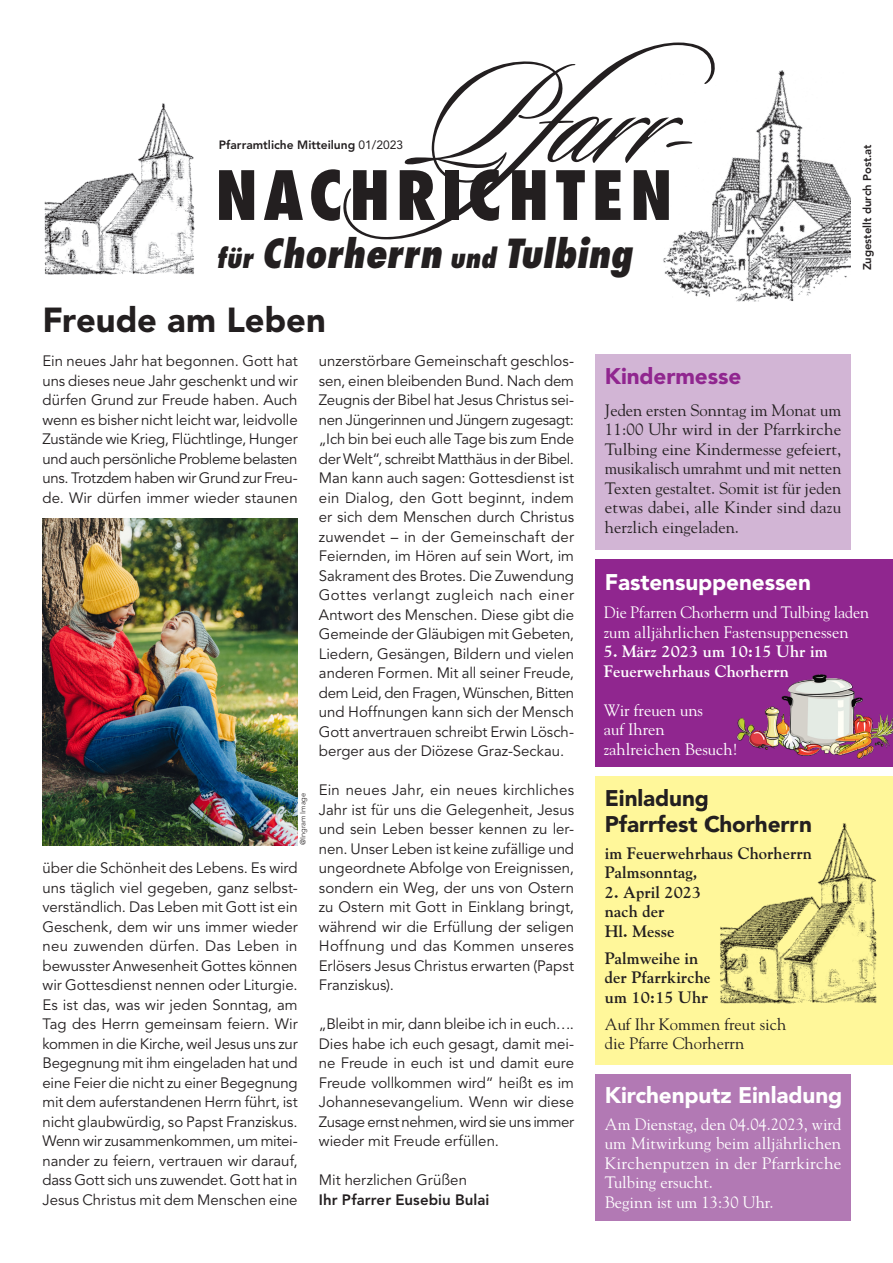
<style>
.page{position:relative;width:893px;height:1263px;background:#fff}
.page>*{position:absolute;margin:0;border:0;box-sizing:border-box;transform-origin:0 0}
.t1{font:800 condensed 66px "Futura Std";letter-spacing:.08em;color:#231f20}
.t2{font:italic 800 condensed 39px "Futura Std";color:#231f20}
.t3{font:900 34.5px "Avenir LT Std";color:#231f20}
.t4{font:900 22.5px "Avenir LT Std";letter-spacing:-.005em;color:#fff}
.t5{font:900 22.5px/25.5px "Avenir LT Std";letter-spacing:-.005em;color:#231f20}
.t6{font:900 22.5px "Avenir LT Std";letter-spacing:-.005em;color:#90268f}
.t7{font:16.5px/19.5px "Goudy Std";color:#231f20;text-align:justify}
.t8{font:16.5px/19.5px "Goudy Std";color:#fff}
.t9{font:700 16.5px/19.5px "Goudy Std";color:#231f20}
.t10{font:700 16.5px/19.5px "Goudy Std";color:#fff}
.t11{font:15px/19.5px "Avenir LT Std";letter-spacing:-.005em;color:#231f20;text-align:justify}
.t12{font:800 15px "Avenir LT Std";letter-spacing:.005em;color:#231f20}
.t13{font:800 12px "Avenir LT Std";color:#231f20}
.t14{font:800 11.25px "Avenir LT Std";color:#231f20}
.t15{font:300 7.5px "Avenir LT Std";color:#231f20}
.s1{font-weight:400}
.s2{font-size:27px}
</style>
<div class="page">
<img style="left:663px;top:71px;width:188px;height:231px">
<img style="left:44px;top:103px;width:151px;height:172px">
<svg style="left:343px;top:43px;width:374px;height:197px"></svg>
<svg style="left:404px;top:60px;width:288px;height:123px"></svg>
<img style="left:43px;top:519px;width:255px;height:326px">
<div style="left:595px;top:1074px;width:255px;height:146px;background:#b279b4"></div>
<div style="left:595px;top:354px;width:255px;height:196px;background:#d2b5d5"></div>
<div style="left:595px;top:776px;width:298px;height:288px;background:#fff79a"></div>
<img style="left:720px;top:823px;width:157px;height:181px">
<div style="left:595px;top:559px;width:298px;height:207px;background:#90268f"></div>
<img style="left:736px;top:674px;width:157px;height:84px">
<p class="t13" style="left:219px;top:138px;width:186px">Pfarramtliche Mitteilung <span class="s1">01/2023</span></p>
<h1 class="t1" style="left:215px;top:154px;width:459px">NACHRICHTEN</h1>
<h2 class="t2" style="left:216px;top:229px;width:418px"><span class="s2">für</span> Chorherrn <span class="s2">und</span> Tulbing</h2>
<h3 class="t3" style="left:43px;top:299px;width:285px">Freude am Leben</h3>
<p class="t14" style="left:860px;top:270px;width:128px;rotate:-90deg">Zugestellt durch Post.at</p>
<p class="t11" style="left:43px;top:352px;width:257px">Ein neues Jahr hat begonnen. Gott hat uns dieses neue Jahr geschenkt und wir dürfen Grund zur Freude haben. Auch wenn es bisher nicht leicht war, leidvolle Zustände wie Krieg, Flüchtlinge, Hunger und auch persönliche Probleme belasten uns. Trotzdem haben wir Grund zur Freu&shy;de. Wir dürfen immer wieder staunen</p>
<p class="t15" style="left:298px;top:845px;width:54px;rotate:-90deg">@Ingram Image</p>
<p class="t11" style="left:43px;top:859px;width:257px">über die Schönheit des Lebens. Es wird uns täglich viel gegeben, ganz selbst&shy;verständlich. Das Leben mit Gott ist ein Geschenk, dem wir uns immer wieder neu zuwenden dürfen. Das Leben in bewusster Anwesenheit Gottes können wir Gottesdienst nennen oder Liturgie.<br>Es ist das, was wir jeden Sonntag, am Tag des Herrn gemeinsam feiern. Wir kommen in die Kirche, weil Jesus uns zur Begegnung mit ihm eingeladen hat und eine Feier die nicht zu einer Begegnung mit dem auferstandenen Herrn führt, ist nicht glaubwürdig, so Papst Franziskus.<br>Wenn wir zusammenkommen, um mitei&shy;nander zu feiern, vertrauen wir darauf, dass Gott sich uns zuwendet. Gott hat in Jesus Christus mit dem Menschen eine</p>
<p class="t11" style="left:319px;top:352px;width:257px">unzerstörbare Gemeinschaft geschlos&shy;sen, einen bleibenden Bund. Nach dem Zeugnis der Bibel hat Jesus Christus sei&shy;nen Jüngerinnen und Jüngern zugesagt: „Ich bin bei euch alle Tage bis zum Ende der Welt“, schreibt Matthäus in der Bibel.<br>Man kann auch sagen: Gottesdienst ist ein Dialog, den Gott beginnt, indem er sich dem Menschen durch Christus zuwendet – in der Gemeinschaft der Feiernden, im Hören auf sein Wort, im Sakrament des Brotes. Die Zuwendung Gottes verlangt zugleich nach einer Antwort des Menschen. Diese gibt die Gemeinde der Gläubigen mit Gebeten, Liedern, Gesängen, Bildern und vielen anderen Formen. Mit all seiner Freude, dem Leid, den Fragen, Wünschen, Bitten und Hoffnungen kann sich der Mensch Gott anvertrauen schreibt Erwin Lösch&shy;berger aus der Diözese Graz-Seckau.</p>
<p class="t11" style="left:319px;top:781px;width:257px">Ein neues Jahr, ein neues kirchliches Jahr ist für uns die Gelegenheit, Jesus und sein Leben besser kennen zu ler&shy;nen. Unser Leben ist keine zufällige und ungeordnete Abfolge von Ereignissen, sondern ein Weg, der uns von Ostern zu Ostern mit Gott in Einklang bringt, während wir die Erfüllung der seligen Hoffnung und das Kommen unseres Erlösers Jesus Christus erwarten (Papst Franziskus).</p>
<p class="t11" style="left:319px;top:1015px;width:257px">„Bleibt in mir, dann bleibe ich in euch….<br>Dies habe ich euch gesagt, damit mei&shy;ne Freude in euch ist und damit eure Freude vollkommen wird“ heißt es im Johannesevangelium. Wenn wir diese Zusage ernst nehmen, wird sie uns immer wieder mit Freude erfüllen.</p>
<p class="t11" style="left:319px;top:1171px;width:150px">Mit herzlichen Grüßen</p>
<p class="t12" style="left:319px;top:1190px;width:172px">Ihr Pfarrer Eusebiu Bulai</p>
<h3 class="t6" style="left:605px;top:363px;width:138px">Kindermesse</h3>
<p class="t7" style="left:605px;top:400px;width:238px">Jeden ersten Sonntag im Monat um 11:00 Uhr wird in der Pfarrkirche Tulbing eine Kindermesse gefeiert, musikalisch umrahmt und mit netten Texten gestaltet. Somit ist für jeden etwas dabei, alle Kinder sind dazu herzlich eingeladen.</p>
<h3 class="t4" style="left:605px;top:569px;width:208px">Fastensuppenessen</h3>
<p class="t8" style="left:604px;top:603px;width:267px">Die Pfarren Chorherrn und Tulbing laden zum alljährlichen Fastensuppenessen</p>
<p class="t10" style="left:604px;top:642px;width:225px">5. März 2023 um 10:15 Uhr im<br>Feuerwehrhaus Chorherrn</p>
<p class="t8" style="left:604px;top:700px;width:136px">Wir freuen uns<br>auf Ihren zahlreichen Besuch!</p>
<h3 class="t5" style="left:605px;top:785px;width:209px">Einladung<br>Pfarrfest Chorherrn</h3>
<p class="t9" style="left:605px;top:843px;width:209px">im Feuerwehrhaus Chorherrn<br>Palmsonntag,</p>
<p class="t9" style="left:605px;top:882px;width:98px">2. April 2023 nach der<br>Hl. Messe</p>
<p class="t9" style="left:605px;top:948px;width:108px">Palmweihe in der Pfarrkirche um 10:15 Uhr</p>
<p class="t7" style="left:605px;top:1014px;width:183px">Auf Ihr Kommen freut sich die Pfarre Chorherrn</p>
<h3 class="t4" style="left:605px;top:1082px;width:239px">Kirchenputz Einladung</h3>
<p class="t8" style="left:605px;top:1114px;width:238px">Am Dienstag, den 04.04.2023, wird um Mitwirkung beim alljährlichen<br>Kirchenputzen in der Pfarrkirche<br>Tulbing ersucht.<br>Beginn ist um 13:30 Uhr.</p>
</div>
